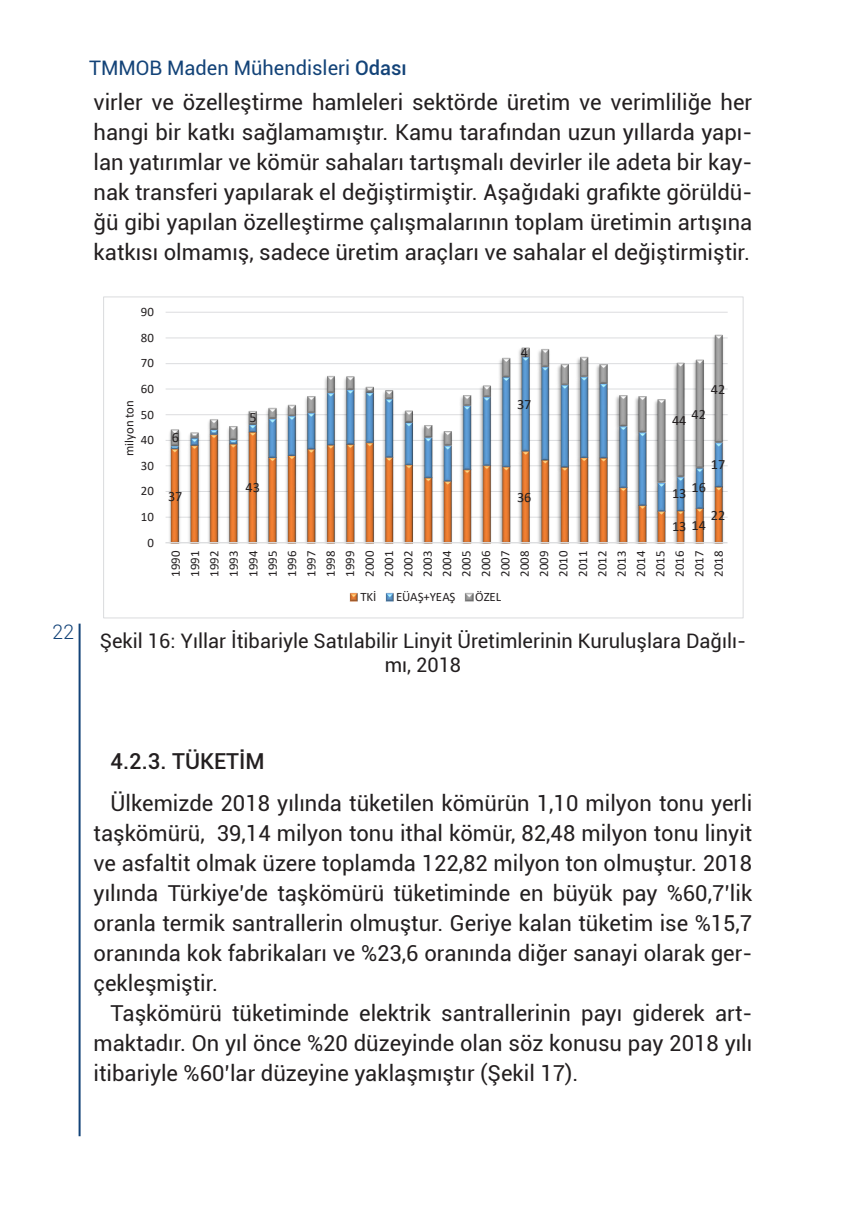
<style>
.page{position:relative;width:846px;height:1225px;background:#fff}
.page>*{position:absolute;margin:0;border:0;box-sizing:border-box;transform-origin:0 0}
.Metin{font:22px/30px "Roboto";color:#231f20;text-align:justify}
.Alt_Başlık{font:500 22px "Roboto";color:#231f20}
.Şekil_Altı{font:20px/24px "Roboto";color:#231f20;text-align:center}
.t1{font:20px "Roboto";color:#134378}
.t2{font:300 20px "Roboto";color:#134378}
.t3{font:14.2px "Calibri";letter-spacing:-.005em;color:#231f20}
.t4{font:12.8px/19.4px "Calibri";letter-spacing:-.005em;color:#231f20;text-align:justify}
.s1{font-weight:500}
</style>
<div class="page">
<hr style="left:79px;top:623px;width:2px;height:513px;background:#134378">
<hr style="left:165px;top:517px;width:562px;height:1px;background:#dcdddf">
<hr style="left:165px;top:491px;width:562px;height:1px;background:#dcdddf">
<hr style="left:165px;top:465px;width:562px;height:1px;background:#dcdddf">
<hr style="left:165px;top:440px;width:562px;height:1px;background:#dcdddf">
<hr style="left:165px;top:414px;width:562px;height:1px;background:#dcdddf">
<hr style="left:165px;top:388px;width:562px;height:1px;background:#dcdddf">
<hr style="left:165px;top:363px;width:562px;height:1px;background:#dcdddf">
<hr style="left:165px;top:337px;width:562px;height:1px;background:#dcdddf">
<hr style="left:165px;top:312px;width:562px;height:1px;background:#dcdddf">
<img style="left:170px;top:511px;width:552px;height:33px">
<img style="left:170px;top:483px;width:552px;height:28px">
<img style="left:170px;top:334px;width:552px;height:149px">
<hr style="left:165px;top:542px;width:562px;height:1px;background:#dcdddf">
<svg style="left:349px;top:593px;width:9px;height:8px"></svg>
<svg style="left:385px;top:593px;width:9px;height:8px"></svg>
<svg style="left:464px;top:593px;width:9px;height:8px"></svg>
<p class="t1" style="left:89px;top:54px;width:319px">TMMOB Maden Mühendisleri <span class="s1">Odası</span></p>
<p class="Metin" style="left:94px;top:86px;width:660px">virler ve özelleştirme hamleleri sektörde üretim ve verimliliğe her hangi bir katkı sağlamamıştır. Kamu tarafından uzun yıllarda yapı&shy;lan yatırımlar ve kömür sahaları tartışmalı devirler ile adeta bir kay&shy;nak transferi yapılarak el değiştirmiştir. Aşağıdaki grafikte görüldü&shy;ğü gibi yapılan özelleştirme çalışmalarının toplam üretimin artışına katkısı olmamış, sadece üretim araçları ve sahalar el değiştirmiştir.</p>
<p class="t2" style="left:52px;top:617px;width:24px">22</p>
<p class="t4" style="left:141px;top:302px;width:14px">90</p>
<p class="t4" style="left:141px;top:327px;width:14px">80</p>
<p class="t4" style="left:141px;top:353px;width:14px">70</p>
<p class="t3" style="left:520px;top:343px;width:9px">4</p>
<p class="t4" style="left:141px;top:379px;width:14px">60</p>
<p class="t3" style="left:710px;top:379px;width:16px">42</p>
<p class="t4" style="left:119px;top:456px;width:57px;rotate:-90deg">milyon ton</p>
<p class="t4" style="left:141px;top:404px;width:14px">50</p>
<p class="t4" style="left:141px;top:430px;width:14px">40</p>
<p class="t3" style="left:172px;top:428px;width:9px">6</p>
<p class="t3" style="left:249px;top:408px;width:9px">5</p>
<p class="t3" style="left:517px;top:394px;width:16px">37</p>
<p class="t3" style="left:672px;top:407px;width:35px">44 42</p>
<p class="t4" style="left:141px;top:455px;width:14px">30</p>
<p class="t3" style="left:710px;top:454px;width:16px">17</p>
<p class="t4" style="left:141px;top:481px;width:14px">20</p>
<p class="t3" style="left:168px;top:486px;width:16px">37</p>
<p class="t3" style="left:245px;top:478px;width:16px">43</p>
<p class="t3" style="left:517px;top:487px;width:16px">36</p>
<p class="t3" style="left:672px;top:481px;width:35px">13 16</p>
<p class="t4" style="left:141px;top:507px;width:14px">10</p>
<p class="t3" style="left:710px;top:505px;width:16px">22</p>
<p class="t3" style="left:672px;top:516px;width:35px">13 14</p>
<p class="t4" style="left:147px;top:532px;width:8px">0</p>
<p class="t4" style="left:165px;top:576px;width:27px;rotate:-90deg">1990<br>1991<br>1992<br>1993<br>1994<br>1995<br>1996<br>1997<br>1998<br>1999<br>2000<br>2001<br>2002<br>2003<br>2004<br>2005<br>2006<br>2007<br>2008<br>2009<br>2010<br>2011<br>2012<br>2013<br>2014<br>2015<br>2016<br>2017<br>2018</p>
<p class="t4" style="left:360px;top:586px;width:18px">TKİ</p>
<p class="t4" style="left:396px;top:586px;width:61px">EÜAŞ+YEAŞ</p>
<p class="t4" style="left:475px;top:586px;width:28px">ÖZEL</p>
<p class="Şekil_Altı" style="left:100px;top:627px;width:647px">Şekil 16: Yıllar İtibariyle Satılabilir Linyit Üretimlerinin Kuruluşlara Dağılı&shy;mı, 2018</p>
<p class="Alt_Başlık" style="left:111px;top:746px;width:155px">4.2.3. TÜKETİM</p>
<p class="Metin" style="left:94px;top:787px;width:660px;text-indent:17px">Ülkemizde 2018 yılında tüketilen kömürün 1,10 milyon tonu yerli taşkömürü, 39,14 milyon tonu ithal kömür, 82,48 milyon tonu linyit ve asfaltit olmak üzere toplamda 122,82 milyon ton olmuştur. 2018 yılında Türkiye’de taşkömürü tüketiminde en büyük pay %60,7’lik oranla termik santrallerin olmuştur. Geriye kalan tüketim ise %15,7 oranında kok fabrikaları ve %23,6 oranında diğer sanayi olarak ger&shy;çekleşmiştir.</p>
<p class="Metin" style="left:94px;top:997px;width:660px;text-indent:17px">Taşkömürü tüketiminde elektrik santrallerinin payı giderek art&shy;maktadır. On yıl önce %20 düzeyinde olan söz konusu pay 2018 yılı itibariyle %60’lar düzeyine yaklaşmıştır (Şekil 17).</p>
</div>
